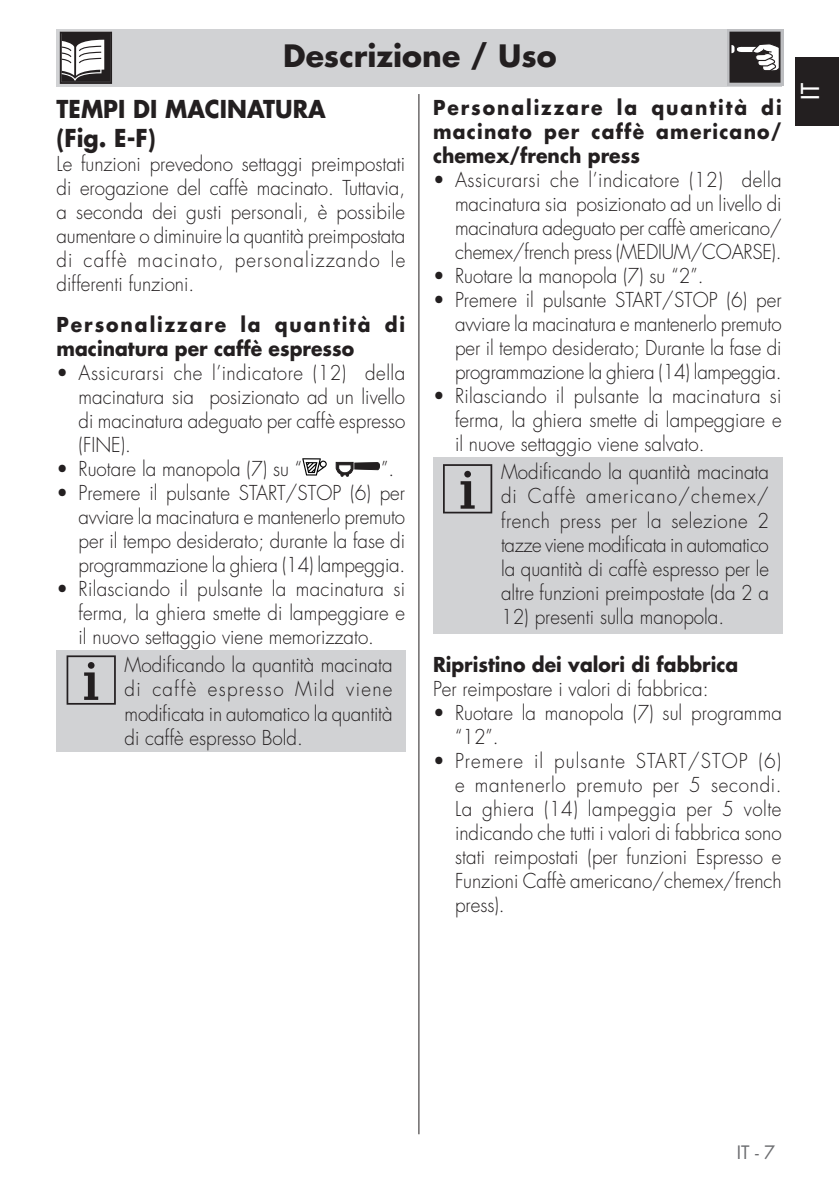
<style>
.page{position:relative;width:839px;height:1192px;background:#fff}
.page>*{position:absolute;margin:0;border:0;box-sizing:border-box;transform-origin:0 0}
.Testo{font:700 30px "Futura Std";color:#231f20}
.testo_tab{font:700 24px "Futura Std";color:#231f20;scale:.94 1}
.t1{font:500 24px "Futura Std";color:#fff}
.testo_tab-2{font:300 20px/24px "Futura Std";color:#231f20;text-align:justify;scale:.94 1}
.testo_tab-3{font:700 20px/24px "Futura Std";color:#231f20;text-align:justify;scale:.94 1}
.testo_tab-4{font:700 20px/24px "Futura Std";letter-spacing:.05em;color:#231f20;scale:.94 1}
.t2{font:18px "Futura Std";color:#6c6d70}
</style>
<div class="page">
<hr style="left:418px;top:94px;width:1px;height:1040px;background:#231f20">
<div style="left:57px;top:29px;width:725px;height:58px;background:#d1d2d4"></div>
<div style="left:795px;top:58px;width:44px;height:68px;background:#231f20"></div>
<div style="left:57px;top:650px;width:349px;height:101px;background:#d1d2d4"></div>
<div style="left:433px;top:457px;width:349px;height:176px;background:#d1d2d4"></div>
<svg style="left:60px;top:32px;width:52px;height:52px;background:#817f80"></svg>
<svg style="left:727px;top:29px;width:56px;height:56px"></svg>
<svg style="left:729px;top:32px;width:52px;height:51px;background:#504d4e"></svg>
<svg style="left:302px;top:458px;width:25px;height:17px"></svg>
<svg style="left:336px;top:462px;width:44px;height:14px"></svg>
<svg style="left:67px;top:655px;width:49px;height:49px"></svg>
<svg style="left:443px;top:464px;width:49px;height:49px"></svg>
<p class="Testo" style="left:283px;top:36px;width:275px">Descrizione / Uso</p>
<p class="testo_tab" style="left:57px;top:93px;width:288px">TEMPI DI MACINATURA</p>
<p class="testo_tab" style="left:57px;top:122px;width:107px">(Fig. E-F)</p>
<p class="testo_tab-2" style="left:57px;top:152px;width:373px">Le funzioni prevedono settaggi preimpostati di erogazione del caffè macinato. Tuttavia, a seconda dei gusti personali, è possibile aumentare o diminuire la quantità preimpostata di caffè macinato, personalizzando le differenti funzioni.</p>
<p class="testo_tab-4" style="left:57px;top:312px;width:372px">Personalizzare la quantità di macinatura per caffè espresso</p>
<p class="testo_tab-2" style="left:79px;top:361px;width:349px;text-indent:-22px">• Assicurarsi che l’indicatore (12) della macinatura sia posizionato ad un livello di macinatura adeguato per caffè espresso (FINE).</p>
<p class="testo_tab-2" style="left:57px;top:457px;width:263px">• Ruotare la manopola (7) su “</p>
<p class="testo_tab-2" style="left:381px;top:457px;width:16px">”.</p>
<p class="testo_tab-2" style="left:79px;top:481px;width:349px;text-indent:-22px">• Premere il pulsante START/STOP (6) per avviare la macinatura e mantenerlo premuto per il tempo desiderato; durante la fase di programmazione la ghiera (14) lampeggia.</p>
<p class="testo_tab-2" style="left:79px;top:577px;width:349px;text-indent:-22px">• Rilasciando il pulsante la macinatura si ferma, la ghiera smette di lampeggiare e il nuovo settaggio viene memorizzato.</p>
<p class="testo_tab-2" style="left:125px;top:653px;width:287px">Modificando la quantità macinata di caffè espresso Mild viene modificata in automatico la quantità di caffè espresso Bold.</p>
<p class="testo_tab-3" style="left:433px;top:95px;width:373px">Personalizzare la quantità di macinato per caffè americano/ chemex/french press</p>
<p class="testo_tab-2" style="left:455px;top:168px;width:349px;text-indent:-22px">• Assicurarsi che l’indicatore (12) della macinatura sia posizionato ad un livello di macinatura adeguato per caffè americano/ chemex/french press (MEDIUM/COARSE).</p>
<p class="testo_tab-2" style="left:433px;top:264px;width:289px">• Ruotare la manopola (7) su “2”.</p>
<p class="testo_tab-2" style="left:455px;top:288px;width:349px;text-indent:-22px">• Premere il pulsante START/STOP (6) per avviare la macinatura e mantenerlo premuto per il tempo desiderato; Durante la fase di programmazione la ghiera (14) lampeggia.</p>
<p class="testo_tab-2" style="left:455px;top:384px;width:349px;text-indent:-22px">• Rilasciando il pulsante la macinatura si ferma, la ghiera smette di lampeggiare e il nuove settaggio viene salvato.</p>
<p class="testo_tab-2" style="left:501px;top:461px;width:287px">Modificando la quantità macinata di Caffè americano/chemex/ french press per la selezione 2 tazze viene modificata in automatico la quantità di caffè espresso per le altre funzioni preimpostate (da 2 a</p>
<p class="testo_tab-2" style="left:501px;top:605px;width:239px">12) presenti sulla manopola.</p>
<p class="testo_tab-3" style="left:433px;top:652px;width:326px">Ripristino dei valori di fabbrica</p>
<p class="testo_tab-2" style="left:433px;top:677px;width:295px">Per reimpostare i valori di fabbrica:</p>
<p class="testo_tab-2" style="left:455px;top:701px;width:349px;text-indent:-22px">• Ruotare la manopola (7) sul programma “12”.</p>
<p class="testo_tab-2" style="left:455px;top:749px;width:349px;text-indent:-22px">• Premere il pulsante START/STOP (6) e mantenerlo premuto per 5 secondi.<br>La ghiera (14) lampeggia per 5 volte indicando che tutti i valori di fabbrica sono stati reimpostati (per funzioni Espresso e Funzioni Caffè americano/chemex/french press).</p>
<p class="t1" style="left:795px;top:100px;width:18px;rotate:-90deg">IT</p>
<p class="t2" style="left:737px;top:1140px;width:40px">IT - 7</p>
</div>
